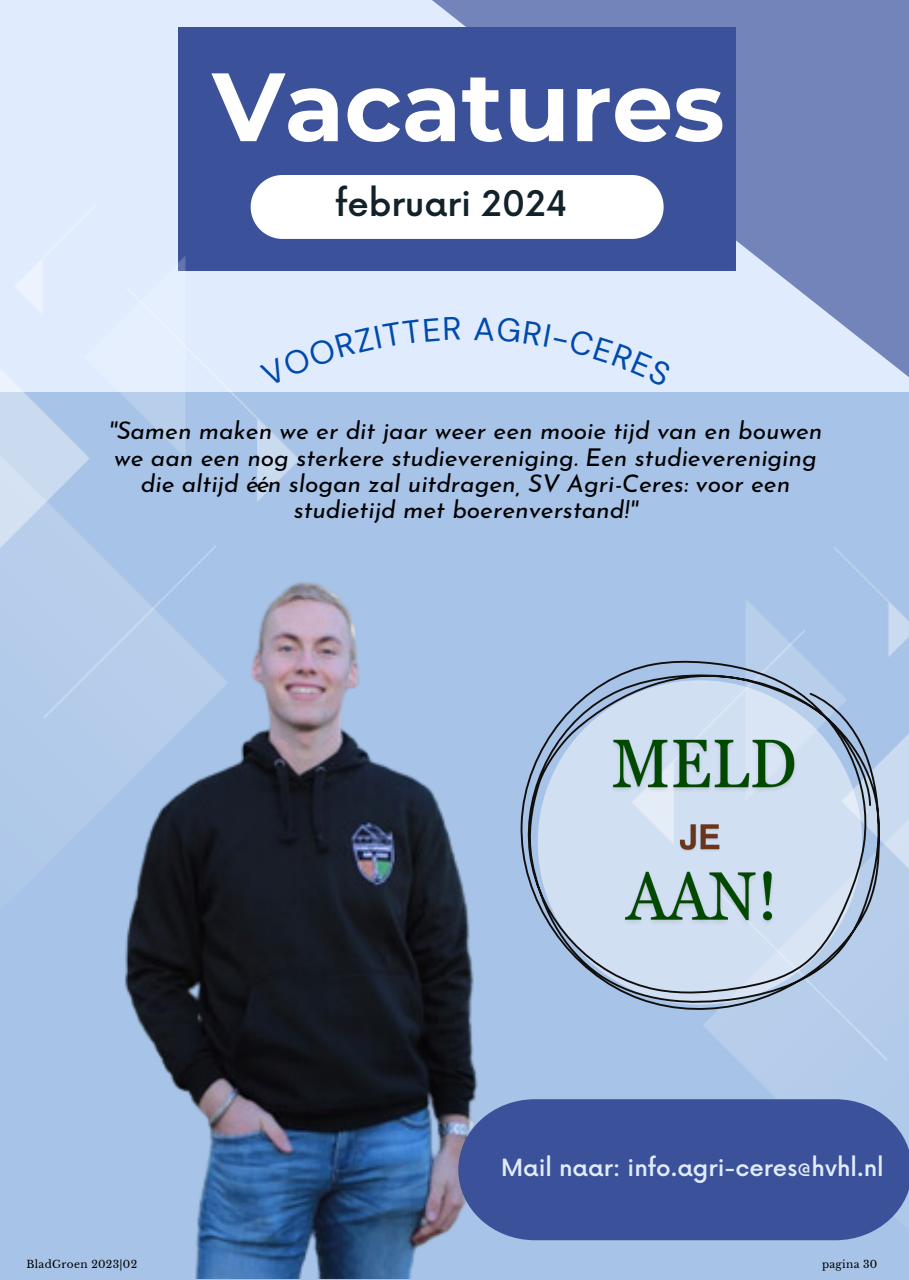
<style>
.page{position:relative;width:909px;height:1280px;background:#fff}
.page>*{position:absolute;margin:0;border:0;box-sizing:border-box;transform-origin:0 0}
.t1{font:700 96.95px "Montserrat";color:#fff}
.t2{font:500 34.3px "Now";color:#12222b}
.t3{font:italic 24.5px/26.2px "Josefin Sans";color:#000;text-align:center}
.t4{font:500 23.1px "Now";color:#e0ecfd}
.t5{font:10.5px "Libre Baskerville";letter-spacing:.03em;color:#000}
</style>
<div class="page">
<div style="left:0;top:0;width:908px;height:392px;background:#e0ecfd"></div>
<svg style="left:178px;top:0;width:730px;height:377px;fill:#7284ba"></svg>
<div style="left:178px;top:28px;width:557px;height:243px;background:#3b5199"></div>
<div style="left:250px;top:175px;width:413px;height:64px;background:#fff"></div>
<div style="left:0;top:392px;width:908px;height:888px;background:#a7c3e7"></div>
<img style="left:150px;top:458px;width:465px;height:820px">
<img style="left:0;top:205px;width:298px;height:836px">
<img style="left:631px;top:547px;width:277px;height:694px">
<svg style="left:518px;top:660px;width:362px;height:365px"></svg>
<img style="left:617px;top:860px;width:162px;height:75px">
<img style="left:606px;top:726px;width:194px;height:77px">
<img style="left:675px;top:809px;width:48px;height:49px">
<svg style="left:458px;top:1099px;width:450px;height:141px;background:#42579c"></svg>
<svg style="left:259px;top:317px;width:201px;height:69px"></svg>
<svg style="left:474px;top:317px;width:197px;height:60px"></svg>
<p class="t1" style="left:212px;top:47px;width:514px">Vacatures</p>
<p class="t2" style="left:335px;top:186px;width:234px">februari 2024</p>
<p class="t3" style="left:109px;top:420px;width:715px">''Samen maken we er dit jaar weer een mooie tijd van en bouwen we aan een nog sterkere studievereniging. Een studievereniging die altijd één slogan zal uitdragen, SV Agri-Ceres: voor een studietijd met boerenverstand!''</p>
<p class="t4" style="left:501px;top:1154px;width:384px">Mail naar: info.agri-ceres@hvhl.nl</p>
<p class="t5" style="left:27px;top:1257px;width:112px">BladGroen 2023|02</p>
<p class="t5" style="left:821px;top:1257px;width:57px">pagina 30</p>
</div>
